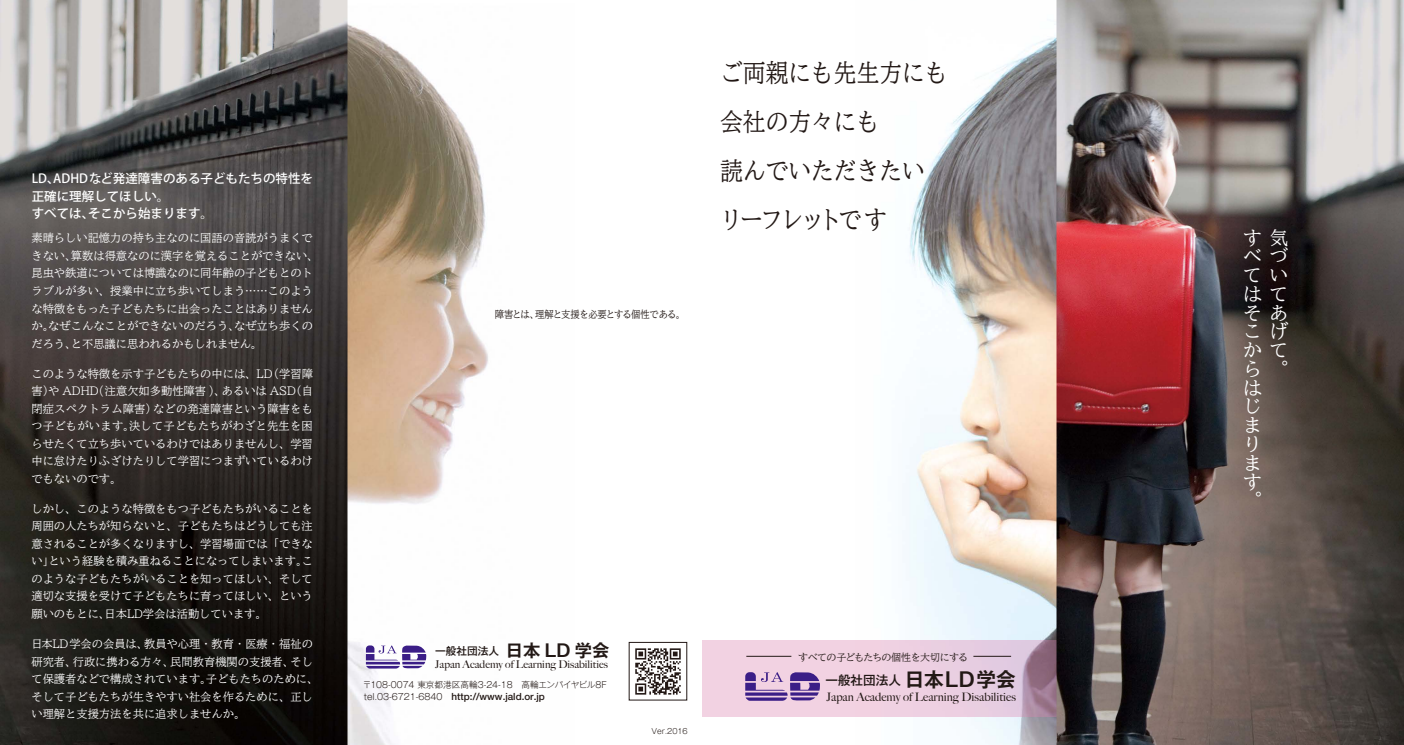
<style>
.page{position:relative;width:1404px;height:745px;background:#fff}
.page>*{position:absolute;margin:0;border:0;box-sizing:border-box;transform-origin:0 0}
.t1{font:500 25px/48.8px "TBUD Min Std";color:#221815;scale:.91 1}
.t2{font:700 19.88px "Gothic MB101 Pro De";color:#221815}
.t3{font:500 18.75px/18.8px "TBUD Min Std";color:#fff}
.t4{font:700 17.25px "Gothic MB101 Pro De";color:#221815}
.t5{font:500 12.62px "Gothic MB101 Pro";color:#221815}
.t6{font:500 12.5px "Koz Go Pr 6 N";color:#fff}
.t7{font:500 11.75px "Big Caslon";color:#221815}
.t8{font:500 11.25px/17.5px "TBUD Min Std";color:#fff}
.t9{font:500 11.25px/17.5px "TBUD Min Std";letter-spacing:.02em;color:#fff}
.t10{font:500 10.75px "Big Caslon";color:#221815}
.t11{font:500 10.75px "Gothic MB101 Pro";color:#221815}
.t12{font:500 10px "TBUD Min Std";letter-spacing:-.06em;color:#221815;scale:.93 1}
.t13{font:500 10px "TBUD Min Std";letter-spacing:-.06em;color:#221815}
.t14{font:500 9.88px "Helvetica Neue";color:#221815}
.t15{font:300 8.75px "Gothic MB101 Pro";color:#221815}
.t16{font:300 8.62px "Gothic MB101 Pro";color:#221815}
.t17{font:300 7.5px "Gothic MB101 Pro";color:#221815}
</style>
<div class="page">
<img style="left:0;top:0;width:680px;height:744px">
<img style="left:758px;top:0;width:645px;height:744px">
<svg style="left:702px;top:639px;width:354px;height:77px;fill:#efd1e2"></svg>
<svg style="left:745px;top:671px;width:75px;height:29px"></svg>
<svg style="left:366px;top:645px;width:60px;height:23px"></svg>
<hr style="left:746px;top:655px;width:45px;height:1px;background:#221815">
<hr style="left:973px;top:655px;width:38px;height:1px;background:#221815">
<img style="left:630px;top:643px;width:51px;height:55px">
<p class="t6" style="left:53px;top:172px;width:261px">ADHDなど発達障害のある子どもたちの特性を</p>
<p class="t6" style="left:32px;top:172px;width:29px">LD、</p>
<p class="t6" style="left:32px;top:189px;width:139px">正確に理解してほしい。</p>
<p class="t6" style="left:88px;top:207px;width:127px">そこから始まります。</p>
<p class="t6" style="left:32px;top:207px;width:64px">すべては、</p>
<p class="t8" style="left:71px;top:229px;width:249px;text-indent:-39px">素晴らしい記憶力の持ち主なのに国語の音読がうまくで算数は得意なのに漢字を覚えることができない、</p>
<p class="t8" style="left:31px;top:246px;width:47px">きない、</p>
<p class="t8" style="left:31px;top:264px;width:283px">昆虫や鉄道については博識なのに同年齢の子どもとのト</p>
<p class="t8" style="left:31px;top:281px;width:283px">ラブルが多い、授業中に立ち歩いてしまう……このよう</p>
<p class="t8" style="left:31px;top:299px;width:283px">な特徴をもった子どもたちに出会ったことはありません</p>
<p class="t8" style="left:234px;top:316px;width:80px">なぜ立ち歩くの</p>
<p class="t8" style="left:48px;top:316px;width:193px">なぜこんなことができないのだろう、</p>
<p class="t8" style="left:31px;top:316px;width:24px">か。</p>
<p class="t8" style="left:71px;top:334px;width:193px">と不思議に思われるかもしれません。</p>
<p class="t8" style="left:31px;top:334px;width:47px">だろう、</p>
<p class="t8" style="left:268px;top:364px;width:46px">（学習障</p>
<p class="t8" style="left:31px;top:364px;width:243px">このような特徴を示す子どもたちの中には、LD</p>
<p class="t8" style="left:99px;top:380px;width:7px">(</p>
<p class="t8" style="left:105px;top:381px;width:122px">注意欠如多動性障害 )、</p>
<p class="t8" style="left:31px;top:381px;width:69px">害や） ADHD</p>
<p class="t8" style="left:290px;top:381px;width:24px">（自</p>
<p class="t8" style="left:222px;top:381px;width:76px">あるいは ASD</p>
<p class="t9" style="left:129px;top:399px;width:185px;text-indent:-98px">閉症スペクトラム障害）<br>決して子どもたちがわざと先生を困</p>
<p class="t8" style="left:153px;top:399px;width:161px">などの発達障害という障害をも</p>
<p class="t8" style="left:31px;top:416px;width:283px">つ子どもがいます。<br>らせたくて立ち歩いているわけではありませんし、学習中に怠けたりふざけたりして学習につまずいているわけでもないのです。</p>
<p class="t8" style="left:31px;top:499px;width:283px;text-align:right">しかし、このような特徴をもつ子どもたちがいることを周囲の人たちが知らないと、子どもたちはどうしても注意されることが多くなりますし、学習場面では「できなという経験を積み重ねることになってしまいますこ。</p>
<p class="t8" style="left:31px;top:551px;width:24px">い」</p>
<p class="t8" style="left:31px;top:569px;width:283px">のような子どもたちがいることを知ってほしい、そして</p>
<p class="t8" style="left:31px;top:586px;width:283px">適切な支援を受けて子どもたちに育ってほしい、という</p>
<p class="t8" style="left:105px;top:604px;width:164px">日本LD学会は活動しています。</p>
<p class="t8" style="left:31px;top:604px;width:80px">願いのもとに、</p>
<p class="t8" style="left:31px;top:634px;width:118px">日本LD学会の会員は、</p>
<p class="t8" style="left:144px;top:634px;width:170px">教員や心理・教育・医療・福祉の</p>
<p class="t8" style="left:73px;top:651px;width:103px">行政に携わる方々、</p>
<p class="t8" style="left:31px;top:651px;width:47px">研究者、</p>
<p class="t8" style="left:170px;top:651px;width:125px">民間教育機関の支援者、</p>
<p class="t8" style="left:290px;top:651px;width:24px">そし</p>
<p class="t8" style="left:31px;top:669px;width:283px">て保護者などで構成されています。<br>そして子どもたちが生きやすい社会を作るために、正しい理解と支援方法を共に追求しませんか。</p>
<p class="t8" style="left:206px;top:669px;width:114px">子どもたちのために、</p>
<p class="t12" style="left:495px;top:307px;width:49px">障害とは、</p>
<p class="t12" style="left:535px;top:307px;width:163px">理解と支援を必要とする個性である。</p>
<h1 class="t1" style="left:720px;top:48px;width:251px">ご両親にも先生方にも会社の方々にも<br>読んでいただきたいリーフレットです</h1>
<h3 class="t4" style="left:506px;top:635px;width:105px">日本 LD 学会</h3>
<p class="t11" style="left:435px;top:641px;width:66px">一般社団法人</p>
<p class="t16" style="left:363px;top:677px;width:246px">〒108-0074 東京都港区高輪3-24-18　高輪エンパイヤビル8F</p>
<p class="t10" style="left:435px;top:657px;width:174px">Japan Academy of Learning Disabilities</p>
<p class="t14" style="left:451px;top:690px;width:95px">http://www.jald.or j p.</p>
<p class="t15" style="left:364px;top:689px;width:80px">tel.03-6721-6840</p>
<p class="t17" style="left:651px;top:724px;width:38px">Ver.2016</p>
<p class="t13" style="left:798px;top:648px;width:171px">すべての子どもたちの個性を大切にする</p>
<h2 class="t2" style="left:904px;top:662px;width:112px">日本LD学会</h2>
<p class="t5" style="left:825px;top:669px;width:77px">一般社団法人</p>
<p class="t7" style="left:826px;top:689px;width:191px">Japan Academy of Learning Disabilities</p>
<h3 class="t3" style="left:1269px;top:227px;width:20px;text-align:justify">気づい</h3>
<h3 class="t3" style="left:1269px;top:302px;width:20px">あげ</h3>
<h3 class="t3" style="left:1242px;top:227px;width:44px">す<br>べ<br>て<br>はてそ<br>こ<br>かてら<br>は<br>じ<br>ま<br>り<br>ま<br>す</h3>
<h3 class="t3" style="left:1269px;top:359px;width:19px">。</h3>
<h3 class="t3" style="left:1242px;top:490px;width:19px">。</h3>
</div>
